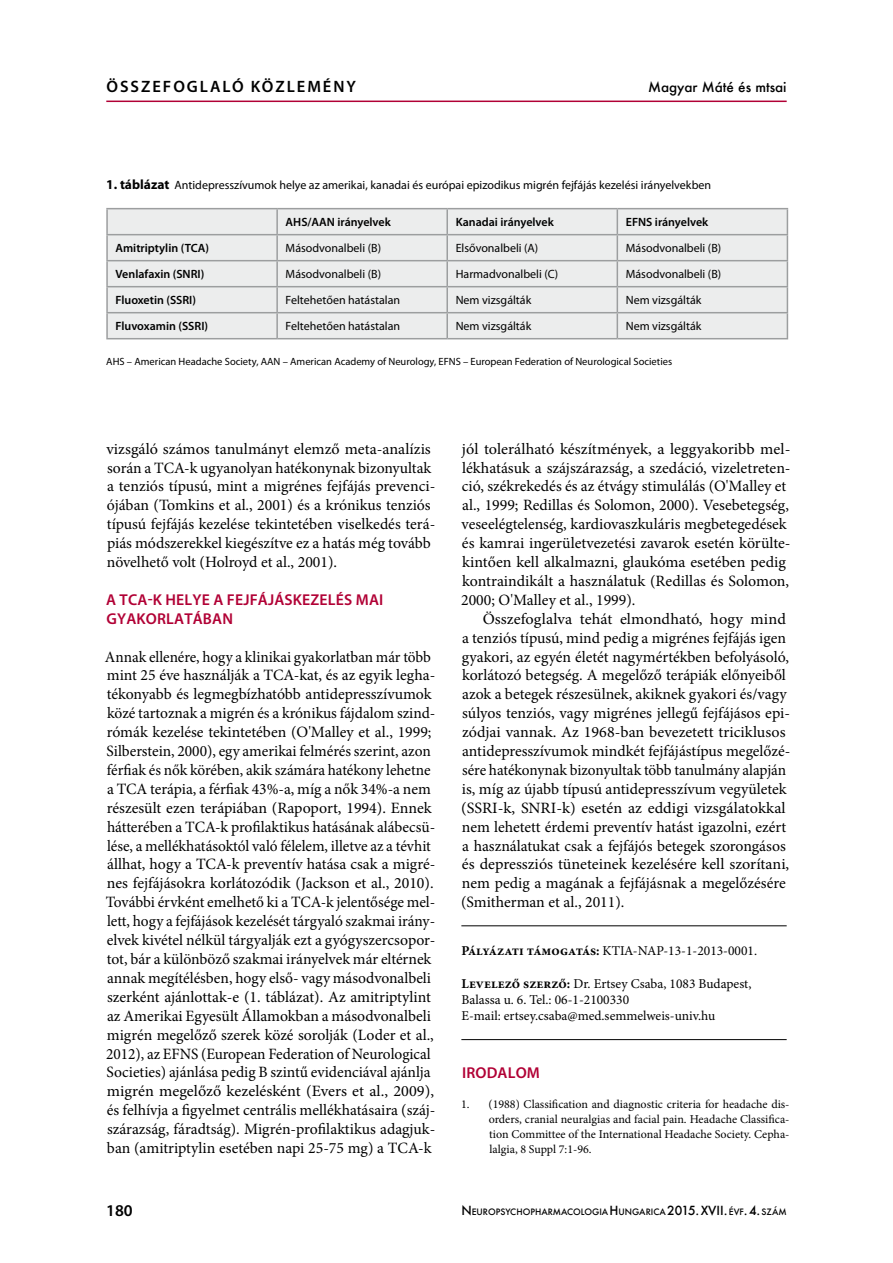
<style>
.page{position:relative;width:893px;height:1263px;background:#fff}
.page>*{position:absolute;margin:0;border:0;box-sizing:border-box;transform-origin:0 0}
.t1{font:600 16.5px "Myriad Pro";letter-spacing:.12em;color:#000}
.t2{font:15.75px/18.9px "Minion Pro";color:#000}
.t3{font:600 15.75px/18.9px "Myriad Pro";letter-spacing:.01em;color:#b10035}
.t4{font:13.5px/16.2px "Minion Pro";color:#000}
.t5{font:500 13.5px "Futura";color:#000}
.t6{font:12px "Myriad Pro";color:#000}
.t7{font:12px/15px "Minion Pro";color:#000;text-align:justify}
.t8{font:600 12px "Myriad Pro";color:#000}
.t9{font:10.5px "Myriad Pro";color:#000}
.t10{font:500 8.55px "Futura";color:#000}
.s1{font-weight:700;font-size:13.5px}
.s2{font-weight:700}
.s3{font-size:12.3px}
</style>
<div class="page">
<hr style="left:106px;top:101px;width:681px;height:1px;background:#b10035">
<div style="left:108px;top:209px;width:679px;height:129px;background:#eceded"></div>
<hr style="left:106px;top:208px;width:171px;height:1px;background:#9c9e9f">
<hr style="left:106px;top:209px;width:2px;height:25px;background:#9c9e9f">
<hr style="left:277px;top:208px;width:170px;height:1px;background:#9c9e9f">
<hr style="left:276px;top:209px;width:2px;height:25px;background:#9c9e9f">
<hr style="left:447px;top:208px;width:170px;height:1px;background:#9c9e9f">
<hr style="left:446px;top:209px;width:2px;height:25px;background:#9c9e9f">
<hr style="left:617px;top:208px;width:171px;height:1px;background:#9c9e9f">
<hr style="left:106px;top:234px;width:171px;height:1px;background:#9c9e9f">
<hr style="left:106px;top:235px;width:2px;height:25px;background:#9c9e9f">
<hr style="left:277px;top:234px;width:170px;height:1px;background:#9c9e9f">
<hr style="left:276px;top:235px;width:2px;height:25px;background:#9c9e9f">
<hr style="left:447px;top:234px;width:170px;height:1px;background:#9c9e9f">
<hr style="left:446px;top:235px;width:2px;height:25px;background:#9c9e9f">
<hr style="left:617px;top:234px;width:171px;height:1px;background:#9c9e9f">
<hr style="left:106px;top:260px;width:171px;height:1px;background:#9c9e9f">
<hr style="left:106px;top:261px;width:2px;height:25px;background:#9c9e9f">
<hr style="left:277px;top:260px;width:170px;height:1px;background:#9c9e9f">
<hr style="left:276px;top:261px;width:2px;height:25px;background:#9c9e9f">
<hr style="left:447px;top:260px;width:170px;height:1px;background:#9c9e9f">
<hr style="left:446px;top:261px;width:2px;height:25px;background:#9c9e9f">
<hr style="left:617px;top:260px;width:171px;height:1px;background:#9c9e9f">
<hr style="left:106px;top:286px;width:171px;height:1px;background:#9c9e9f">
<hr style="left:106px;top:287px;width:2px;height:25px;background:#9c9e9f">
<hr style="left:277px;top:286px;width:170px;height:1px;background:#9c9e9f">
<hr style="left:276px;top:287px;width:2px;height:25px;background:#9c9e9f">
<hr style="left:447px;top:286px;width:170px;height:1px;background:#9c9e9f">
<hr style="left:446px;top:287px;width:2px;height:25px;background:#9c9e9f">
<hr style="left:617px;top:286px;width:171px;height:1px;background:#9c9e9f">
<hr style="left:106px;top:312px;width:171px;height:1px;background:#9c9e9f">
<hr style="left:106px;top:313px;width:2px;height:25px;background:#9c9e9f">
<hr style="left:277px;top:312px;width:170px;height:1px;background:#9c9e9f">
<hr style="left:276px;top:313px;width:2px;height:25px;background:#9c9e9f">
<hr style="left:447px;top:312px;width:170px;height:1px;background:#9c9e9f">
<hr style="left:446px;top:313px;width:2px;height:25px;background:#9c9e9f">
<hr style="left:617px;top:312px;width:171px;height:1px;background:#9c9e9f">
<svg style="left:617px;top:209px;width:1px;height:129px"></svg>
<svg style="left:787px;top:209px;width:1px;height:129px"></svg>
<hr style="left:106px;top:338px;width:171px;height:1px;background:#9c9e9f">
<hr style="left:277px;top:338px;width:170px;height:1px;background:#9c9e9f">
<hr style="left:447px;top:338px;width:170px;height:1px;background:#9c9e9f">
<hr style="left:617px;top:338px;width:171px;height:1px;background:#9c9e9f">
<hr style="left:461px;top:925px;width:326px;height:1px;background:#000">
<hr style="left:461px;top:1039px;width:326px;height:1px;background:#000">
<p class="t1" style="left:106px;top:76px;width:251px">összefoglaló közlemény</p>
<p class="t5" style="left:648px;top:77px;width:140px">Magyar Máté és mtsai</p>
<p class="t6" style="left:106px;top:178px;width:606px"><span class="s1">1. táblázat</span> Antidepresszívumok helye az amerikai, kanadai és európai epizodikus migrén fejfájás kezelési irányelvekben</p>
<p class="t8" style="left:286px;top:214px;width:35px">AHS/AAN</p>
<p class="t8" style="left:337px;top:214px;width:55px">irányelvek</p>
<p class="t8" style="left:456px;top:214px;width:100px">Kanadai irányelvek</p>
<p class="t8" style="left:626px;top:214px;width:8px">EFNS</p>
<p class="t8" style="left:655px;top:214px;width:55px">irányelvek</p>
<p class="t8" style="left:116px;top:240px;width:95px">Amitriptylin (TCA)</p>
<p class="t6" style="left:286px;top:241px;width:97px">Másodvonalbeli (B)</p>
<p class="t6" style="left:456px;top:241px;width:84px">Elsővonalbeli (A)</p>
<p class="t6" style="left:626px;top:241px;width:97px">Másodvonalbeli (B)</p>
<p class="t8" style="left:116px;top:266px;width:68px">Venlafaxin (SNRI</p>
<p class="t8" style="left:201px;top:266px;width:5px">)</p>
<p class="t6" style="left:286px;top:267px;width:97px">Másodvonalbeli (B)</p>
<p class="t6" style="left:456px;top:267px;width:104px">Harmadvonalbeli (C)</p>
<p class="t6" style="left:626px;top:267px;width:97px">Másodvonalbeli (B)</p>
<p class="t8" style="left:116px;top:292px;width:61px">Fluoxetin (SSRI</p>
<p class="t8" style="left:192px;top:292px;width:5px">)</p>
<p class="t6" style="left:286px;top:293px;width:116px">Feltehetően hatástalan</p>
<p class="t6" style="left:456px;top:293px;width:77px">Nem vizsgálták</p>
<p class="t6" style="left:626px;top:293px;width:77px">Nem vizsgálták</p>
<p class="t8" style="left:116px;top:318px;width:73px">Fluvoxamin (SSRI</p>
<p class="t8" style="left:204px;top:318px;width:5px">)</p>
<p class="t6" style="left:286px;top:319px;width:116px">Feltehetően hatástalan</p>
<p class="t6" style="left:456px;top:319px;width:77px">Nem vizsgálták</p>
<p class="t6" style="left:626px;top:319px;width:77px">Nem vizsgálták</p>
<p class="t9" style="left:106px;top:355px;width:567px">AHS – American Headache Society, AAN – American Academy of Neurology, EFNS – European Federation of Neurological Societies</p>
<p class="t2" style="left:106px;top:439px;width:330px">vizsgáló számos tanulmányt elemző meta-analízis során a TCA-k ugyanolyan hatékonynak bizonyultak a tenziós típusú, mint a migrénes fejfájás prevenci&shy;ójában (Tomkins et al., 2001) és a krónikus tenziós típusú fejfájás kezelése tekintetében viselkedés terá&shy;piás módszerekkel kiegészítve ez a hatás még tovább növelhető volt (Holroyd et al., 2001).</p>
<p class="t3" style="left:106px;top:590px;width:279px">A TCA-k helye a fejfájáskezelés mai gyakorlatában</p>
<p class="t2" style="left:105px;top:647px;width:332px">Annak ellenére, hogy a klinikai gyakorlatban már több mint 25 éve használják a TCA-kat, és az egyik legha&shy;tékonyabb és legmegbízhatóbb antidepresszívumok közé tartoznak a migrén és a krónikus fájdalom szind&shy;rómák kezelése tekintetében (O'Malley et al., 1999; Silberstein, 2000), egy amerikai felmérés szerint, azon férfiak és nők körében, akik számára hatékony lehetne a TCA terápia, a férfiak 43%-a, míg a nők 34%-a nem részesült ezen terápiában (Rapoport, 1994). Ennek hátterében a TCA-k profilaktikus hatásának alábecsü&shy;lése, a mellékhatásoktól való félelem, illetve az a tévhit állhat, hogy a TCA-k preventív hatása csak a migré&shy;nes fejfájásokra korlátozódik (Jackson et al., 2010).<br>További érvként emelhető ki a TCA-k jelentősége mel&shy;lett, hogy a fejfájások kezelését tárgyaló szakmai irány&shy;elvek kivétel nélkül tárgyalják ezt a gyógyszercsopor&shy;tot, bár a különböző szakmai irányelvek már eltérnek annak megítélésben, hogy első- vagy másodvonalbeli szerként ajánlottak-e (1. táblázat). Az amitriptylint az Amerikai Egyesült Államokban a másodvonalbeli migrén megelőző szerek közé sorolják (Loder et al., 2012), az EFNS (European Federation of Neurological Societies) ajánlása pedig B szintű evidenciával ajánlja migrén megelőző kezelésként (Evers et al., 2009), és felhívja a figyelmet centrális mellékhatásaira (száj&shy;szárazság, fáradtság). Migrén-profilaktikus adagjuk&shy;ban (amitriptylin esetében napi 25-75 mg) a TCA-k</p>
<p class="t2" style="left:461px;top:439px;width:331px">jól tolerálható készítmények, a leggyakoribb mel&shy;lékhatásuk a szájszárazság, a szedáció, vizeletreten&shy;ció, székrekedés és az étvágy stimulálás (O'Malley et al., 1999; Redillas és Solomon, 2000). Vesebetegség, veseelégtelenség, kardiovaszkuláris megbetegedések és kamrai ingerületvezetési zavarok esetén körülte&shy;kintően kell alkalmazni, glaukóma esetében pedig kontraindikált a használatuk (Redillas és Solomon, 2000; O'Malley et al., 1999).</p>
<p class="t2" style="left:461px;top:609px;width:331px;text-indent:22px">Összefoglalva tehát elmondható, hogy mind a tenziós típusú, mind pedig a migrénes fejfájás igen gyakori, az egyén életét nagymértékben befolyásoló, korlátozó betegség. A megelőző terápiák előnyeiből azok a betegek részesülnek, akiknek gyakori és/vagy súlyos tenziós, vagy migrénes jellegű fejfájásos epi&shy;zódjai vannak. Az 1968-ban bevezetett triciklusos antidepresszívumok mindkét fejfájástípus megelőzé&shy;sére hatékonynak bizonyultak több tanulmány alapján is, míg az újabb típusú antidepresszívum vegyületek (SSRI-k, SNRI-k) esetén az eddigi vizsgálatokkal nem lehetett érdemi preventív hatást igazolni, ezért a használatukat csak a fejfájós betegek szorongásos és depressziós tüneteinek kezelésére kell szorítani, nem pedig a magának a fejfájásnak a megelőzésére (Smitherman et al., 2011).</p>
<p class="t4" style="left:461px;top:943px;width:297px"><span class="s2">Pályázati támogatás:</span> KTIA-NAP-13-1-2013-0001.</p>
<p class="t4" style="left:461px;top:975px;width:292px"><span class="s2">Levelező szerző:</span> Dr. Ertsey Csaba, 1083 Budapest,<br>Balassa u. 6. Tel.: 06-1-2100330<br>E-mail: ertsey.csaba@med.semmelweis-univ.hu</p>
<p class="t3" style="left:462px;top:1062px;width:79px">Irodalom</p>
<p class="t7" style="left:489px;top:1096px;width:302px;text-indent:-28px">1. (1988) Classification and diagnostic criteria for headache dis&shy;orders, cranial neuralgias and facial pain. Headache Classifica&shy;tion Committee of the International Headache Society. Cepha&shy;lalgia, 8 Suppl 7:1-96.</p>
<p class="t1" style="left:106px;top:1200px;width:28px">180</p>
<p class="t10" style="left:461px;top:1206px;width:327px"><span class="s3">N</span>EUROPSYCHOPHARMACOLOGIA<span class="s3">H</span> UN GARICA <span class="s3">2015. XVII .</span> ÉVF<span class="s3">. 4.</span> SZÁM</p>
</div>
